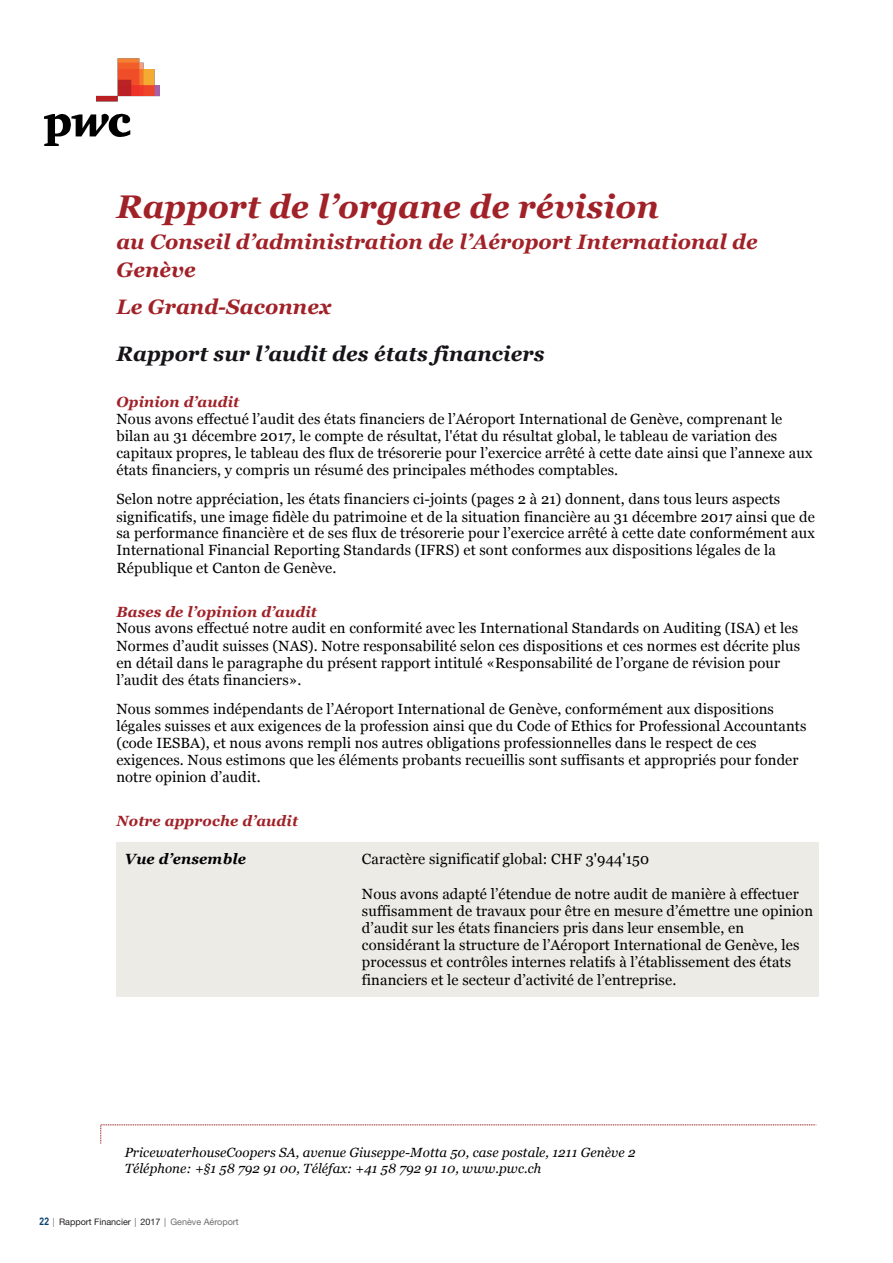
<style>
.page{position:relative;width:893px;height:1263px;background:#fff}
.page>*{position:absolute;margin:0;border:0;box-sizing:border-box;transform-origin:0 0}
.t1{font:italic 700 32.7px "Georgia";letter-spacing:.005em;color:#a12128}
.t2{font:italic 700 20.85px/28.5px "Georgia";letter-spacing:.005em;color:#a12128}
.t3{font:italic 700 20.85px "Georgia";letter-spacing:.005em;color:#171419}
.t4{font:14.7px/17.1px "Georgia";letter-spacing:.01em;color:#000001}
.t5{font:italic 700 14.7px "Georgia";letter-spacing:.01em;color:#a12128}
.t6{font:italic 700 14.7px "Georgia";letter-spacing:.01em;color:#000001}
.t7{font:italic 13.35px/15.5px "Georgia";letter-spacing:.005em;color:#000001}
.t8{font:9px "Helvetica Neue LT Std";color:#231f20}
.s1{font-family:"DIN";font-weight:700;font-size:10.5px;color:#0c426f}
.s2{color:#6c6d70}
</style>
<div class="page">
<img style="left:44px;top:58px;width:115px;height:88px">
<img style="left:100px;top:1124px;width:717px;height:20px">
<div style="left:116px;top:841px;width:246px;height:35px;background:#ecebe5"></div>
<div style="left:362px;top:841px;width:456px;height:35px;background:#ecebe5"></div>
<div style="left:116px;top:876px;width:246px;height:121px;background:#ecebe5"></div>
<div style="left:362px;top:876px;width:456px;height:121px;background:#ecebe5"></div>
<h1 class="t1" style="left:116px;top:183px;width:544px">Rapport de l’organe de révision</h1>
<h2 class="t2" style="left:116px;top:226px;width:643px">au Conseil d’administration de l’Aéroport International de<br>Genève</h2>
<h2 class="t2" style="left:116px;top:291px;width:216px">Le Grand-Saconnex</h2>
<h2 class="t3" style="left:116px;top:339px;width:430px">Rapport sur l’audit des états financiers</h2>
<p class="t5" style="left:116px;top:391px;width:124px">Opinion d’audit</p>
<p class="t4" style="left:116px;top:410px;width:697px">Nous avons effectué l’audit des états financiers de l’Aéroport International de Genève, comprenant le bilan au 31 décembre 2017, le compte de résultat, l'état du résultat global, le tableau de variation des capitaux propres, le tableau des flux de trésorerie pour l’exercice arrêté à cette date ainsi que l’annexe aux états financiers, y compris un résumé des principales méthodes comptables.</p>
<p class="t4" style="left:116px;top:490px;width:700px">Selon notre appréciation, les états financiers ci-joints (pages 2 à 21) donnent, dans tous leurs aspects significatifs, une image fidèle du patrimoine et de la situation financière au 31 décembre 2017 ainsi que de sa performance financière et de ses flux de trésorerie pour l’exercice arrêté à cette date conformément aux International Financial Reporting Standards (IFRS) et sont conformes aux dispositions légales de la République et Canton de Genève.</p>
<p class="t5" style="left:116px;top:600px;width:202px">Bases de l’opinion d’audit</p>
<p class="t4" style="left:116px;top:619px;width:685px">Nous avons effectué notre audit en conformité avec les International Standards on Auditing (ISA) et les Normes d’audit suisses (NAS). Notre responsabilité selon ces dispositions et ces normes est décrite plus en détail dans le paragraphe du présent rapport intitulé «Responsabilité de l’organe de révision pour l’audit des états financiers».</p>
<p class="t4" style="left:116px;top:700px;width:691px">Nous sommes indépendants de l’Aéroport International de Genève, conformément aux dispositions légales suisses et aux exigences de la profession ainsi que du Code of Ethics for Professional Accountants (code IESBA), et nous avons rempli nos autres obligations professionnelles dans le respect de ces exigences. Nous estimons que les éléments probants recueillis sont suffisants et appropriés pour fonder notre opinion d’audit.</p>
<p class="t5" style="left:116px;top:810px;width:183px">Notre approche d’audit</p>
<p class="t6" style="left:125px;top:848px;width:123px">Vue d’ensemble</p>
<p class="t4" style="left:362px;top:850px;width:289px">Caractère significatif global: CHF 3'944'150</p>
<p class="t4" style="left:362px;top:885px;width:453px">Nous avons adapté l’étendue de notre audit de manière à effectuer suffisamment de travaux pour être en mesure d’émettre une opinion d’audit sur les états financiers pris dans leur ensemble, en considérant la structure de l’Aéroport International de Genève, les processus et contrôles internes relatifs à l’établissement des états financiers et le secteur d’activité de l’entreprise.</p>
<p class="t7" style="left:125px;top:1144px;width:512px">PricewaterhouseCoopers SA, avenue Giuseppe-Motta 50, case postale, 1211 Genève 2<br>Téléphone: +§1 58 792 91 00, Téléfax: +41 58 792 91 10, www.pwc.ch</p>
<p class="t8" style="left:39px;top:1216px;width:201px"><span class="s1">22</span> <span class="s2">|</span> Rapport Financier <span class="s2">|</span> 2017 <span class="s2">| Genève Aéroport</span></p>
</div>
